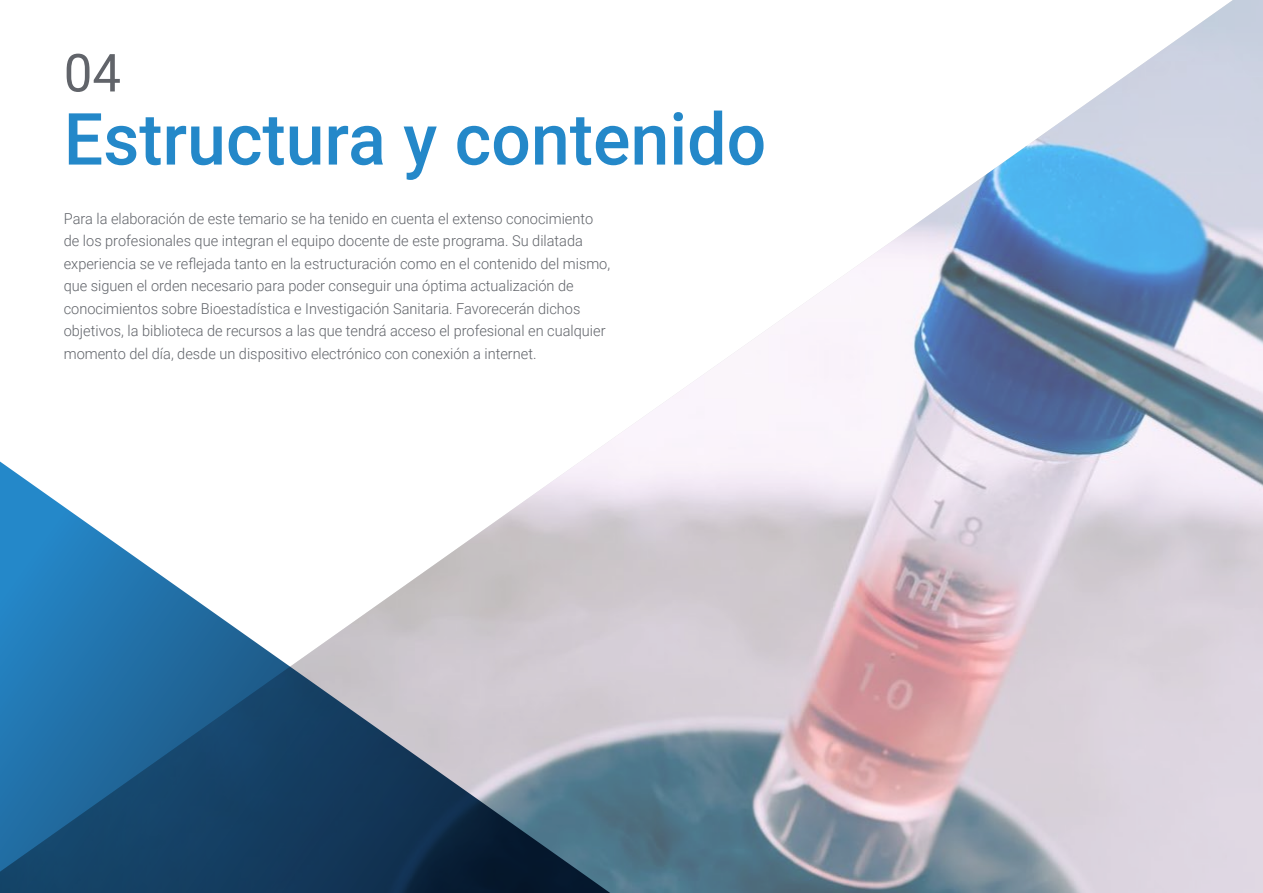
<style>
.page{position:relative;width:1263px;height:893px;background:#fff}
.page>*{position:absolute;margin:0;border:0;box-sizing:border-box;transform-origin:0 0}
.t1{font:500 72px "Roboto";color:#2488c9}
.t2{font:52.5px "Roboto";color:#61646a}
.t3{font:300 15px/22.5px "Roboto";color:#61646a}
</style>
<div class="page">
<img style="left:603px;top:0;width:660px;height:893px">
<svg style="left:0;top:446px;width:640px;height:447px"></svg>
<h2 class="t2" style="left:64px;top:36px;width:59px">04</h2>
<h1 class="t1" style="left:64px;top:89px;width:704px">Estructura y contenido</h1>
<p class="t3" style="left:64px;top:207px;width:548px">Para la elaboración de este temario se ha tenido en cuenta el extenso conocimiento de los profesionales que integran el equipo docente de este programa. Su dilatada experiencia se ve reflejada tanto en la estructuración como en el contenido del mismo, que siguen el orden necesario para poder conseguir una óptima actualización de conocimientos sobre Bioestadística e Investigación Sanitaria. Favorecerán dichos objetivos, la biblioteca de recursos a las que tendrá acceso el profesional en cualquier momento del día, desde un dispositivo electrónico con conexión a internet.</p>
</div>
